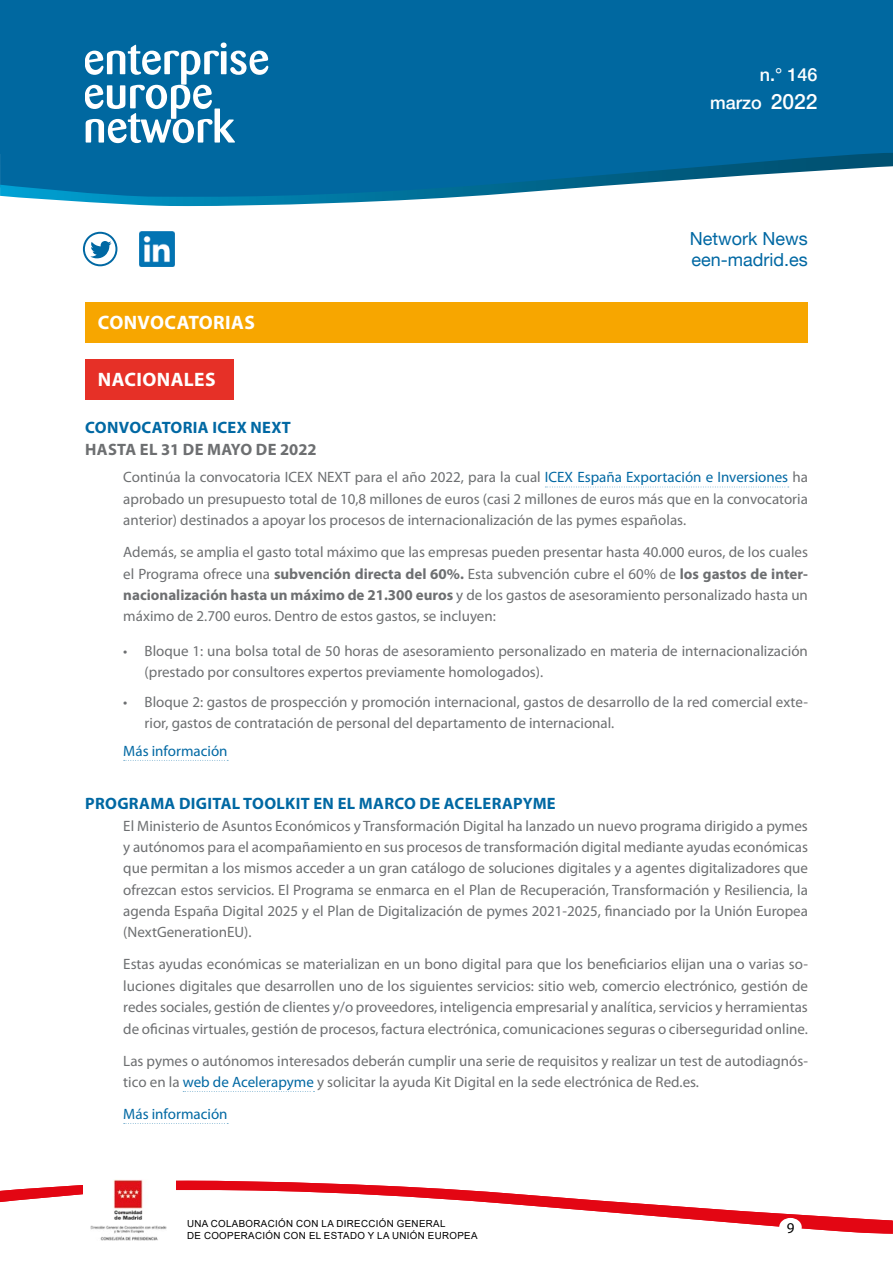
<style>
.page{position:relative;width:893px;height:1263px;background:#fff}
.page>*{position:absolute;margin:0;border:0;box-sizing:border-box;transform-origin:0 0}
.Ladillo_nacionales_s{font:700 19.5px "Myriad Pro";letter-spacing:.02em;color:#fff}
.t1{font:18px/21.3px "Helvetica Neue LT";color:#0068a3}
.t2{font:500 18px/28.2px "Helvetica Neue LT";color:#fff;text-align:right}
.LADILLO_02{font:700 16.5px "Myriad Pro";letter-spacing:.02em;color:#0068a3}
.LADILLO_GRIS{font:700 16.5px "Myriad Pro";letter-spacing:.01em;color:#6d6f71}
.LADILLO_02_SIN_ESPAC{font:700 16.5px "Myriad Pro";letter-spacing:.02em;color:#0068a3}
.TEXTO{font:15px/21.3px "Myriad Pro";color:#6d6f71;text-align:justify}
.TEXTO-2{font:15px "Myriad Pro";color:#0068a3}
.t3{font:15px "Myriad Pro";color:#000}
.t4{font:9.75px/11.7px "Arial";letter-spacing:.035em;color:#000}
.s1{font-size:21px}
.s2{color:#0068a3}
.s3{font-weight:700}
</style>
<div class="page">
<div style="left:0;top:0;width:893px;height:153px;background:#0068a0"></div>
<svg style="left:0;top:153px;width:893px;height:53px"></svg>
<svg style="left:85px;top:43px;width:183px;height:100px"></svg>
<svg style="left:82px;top:231px;width:36px;height:36px"></svg>
<img style="left:139px;top:232px;width:35px;height:34px">
<svg style="left:0;top:1181px;width:892px;height:52px"></svg>
<div style="left:83px;top:1179px;width:93px;height:61px;background:#fff"></div>
<img style="left:91px;top:1179px;width:76px;height:61px">
<div style="left:779px;top:1218px;width:23px;height:18px;background:#fff;border-radius:50%"></div>
<svg style="left:545px;top:487px;width:244px;height:1px"></svg>
<svg style="left:124px;top:760px;width:104px;height:1px"></svg>
<svg style="left:183px;top:1091px;width:131px;height:1px"></svg>
<svg style="left:124px;top:1123px;width:104px;height:1px"></svg>
<div style="left:85px;top:302px;width:723px;height:40px;background:#f7a600"></div>
<div style="left:85px;top:359px;width:149px;height:40px;background:#e63027"></div>
<p class="t2" style="left:710px;top:60px;width:109px">n.° 146 marzo <span class="s1">2022</span></p>
<p class="Ladillo_nacionales_s" style="left:98px;top:310px;width:158px">CONVOCATORIAS</p>
<p class="t1" style="left:690px;top:227px;width:119px">Network News een-madrid.es</p>
<p class="Ladillo_nacionales_s" style="left:98px;top:367px;width:119px">NACIONALES</p>
<p class="LADILLO_02_SIN_ESPAC" style="left:85px;top:417px;width:207px">CONVOCATORIA ICEX NEXT</p>
<p class="LADILLO_GRIS" style="left:85px;top:438px;width:233px">HASTA EL 31 DE MAYO DE 2022</p>
<p class="TEXTO" style="left:123px;top:467px;width:686px">Continúa la convocatoria ICEX NEXT para el año 2022, para la cual <span class="s2">ICEX España Exportación e Inversiones</span> ha aprobado un presupuesto total de 10,8 millones de euros (casi 2 millones de euros más que en la convocatoria anterior) destinados a apoyar los procesos de internacionalización de las pymes españolas.</p>
<p class="TEXTO" style="left:123px;top:541px;width:686px">Además, se amplia el gasto total máximo que las empresas pueden presentar hasta 40.000 euros, de los cuales el Programa ofrece una <span class="s3">subvención directa del 60%.</span> Esta subvención cubre el 60% de <span class="s3">los gastos de inter&shy;nacionalización hasta un máximo de 21.300 euros</span> y de los gastos de asesoramiento personalizado hasta un máximo de 2.700 euros. Dentro de estos gastos, se incluyen:</p>
<p class="TEXTO" style="left:145px;top:640px;width:665px;text-indent:-21px">• Bloque 1: una bolsa total de 50 horas de asesoramiento personalizado en materia de internacionalización (prestado por consultores expertos previamente homologados).</p>
<p class="TEXTO" style="left:145px;top:691px;width:665px;text-indent:-21px">• Bloque 2: gastos de prospección y promoción internacional, gastos de desarrollo de la red comercial exte&shy;rior, gastos de contratación de personal del departamento de internacional.</p>
<p class="TEXTO-2" style="left:123px;top:742px;width:106px">Más información</p>
<p class="LADILLO_02" style="left:85px;top:793px;width:472px">PROGRAMA DIGITAL TOOLKIT EN EL MARCO DE ACELERAPYME</p>
<p class="TEXTO" style="left:123px;top:815px;width:686px">El Ministerio de Asuntos Económicos y Transformación Digital ha lanzado un nuevo programa dirigido a pymes y autónomos para el acompañamiento en sus procesos de transformación digital mediante ayudas económicas que permitan a los mismos acceder a un gran catálogo de soluciones digitales y a agentes digitalizadores que ofrezcan estos servicios. El Programa se enmarca en el Plan de Recuperación, Transformación y Resiliencia, la agenda España Digital 2025 y el Plan de Digitalización de pymes 2021-2025, financiado por la Unión Europea (NextGenerationEU).</p>
<p class="TEXTO" style="left:123px;top:953px;width:686px">Estas ayudas económicas se materializan en un bono digital para que los beneficiarios elijan una o varias so&shy;luciones digitales que desarrollen uno de los siguientes servicios: sitio web, comercio electrónico, gestión de redes sociales, gestión de clientes y/o proveedores, inteligencia empresarial y analítica, servicios y herramientas de oficinas virtuales, gestión de procesos, factura electrónica, comunicaciones seguras o ciberseguridad online.</p>
<p class="TEXTO" style="left:123px;top:1050px;width:686px">Las pymes o autónomos interesados deberán cumplir una serie de requisitos y realizar un test de autodiagnós&shy;tico en la <span class="s2">web de Acelerapyme</span> y solicitar la ayuda Kit Digital en la sede electrónica de Red.es.</p>
<p class="TEXTO-2" style="left:123px;top:1105px;width:106px">Más información</p>
<p class="t4" style="left:187px;top:1218px;width:292px">UNA COLABORACIÓN CON LA DIRECCIÓN GENERAL<br>DE COOPERACIÓN CON EL ESTADO Y LA UNIÓN EUROPEA</p>
<p class="t3" style="left:787px;top:1218px;width:9px">9</p>
</div>
